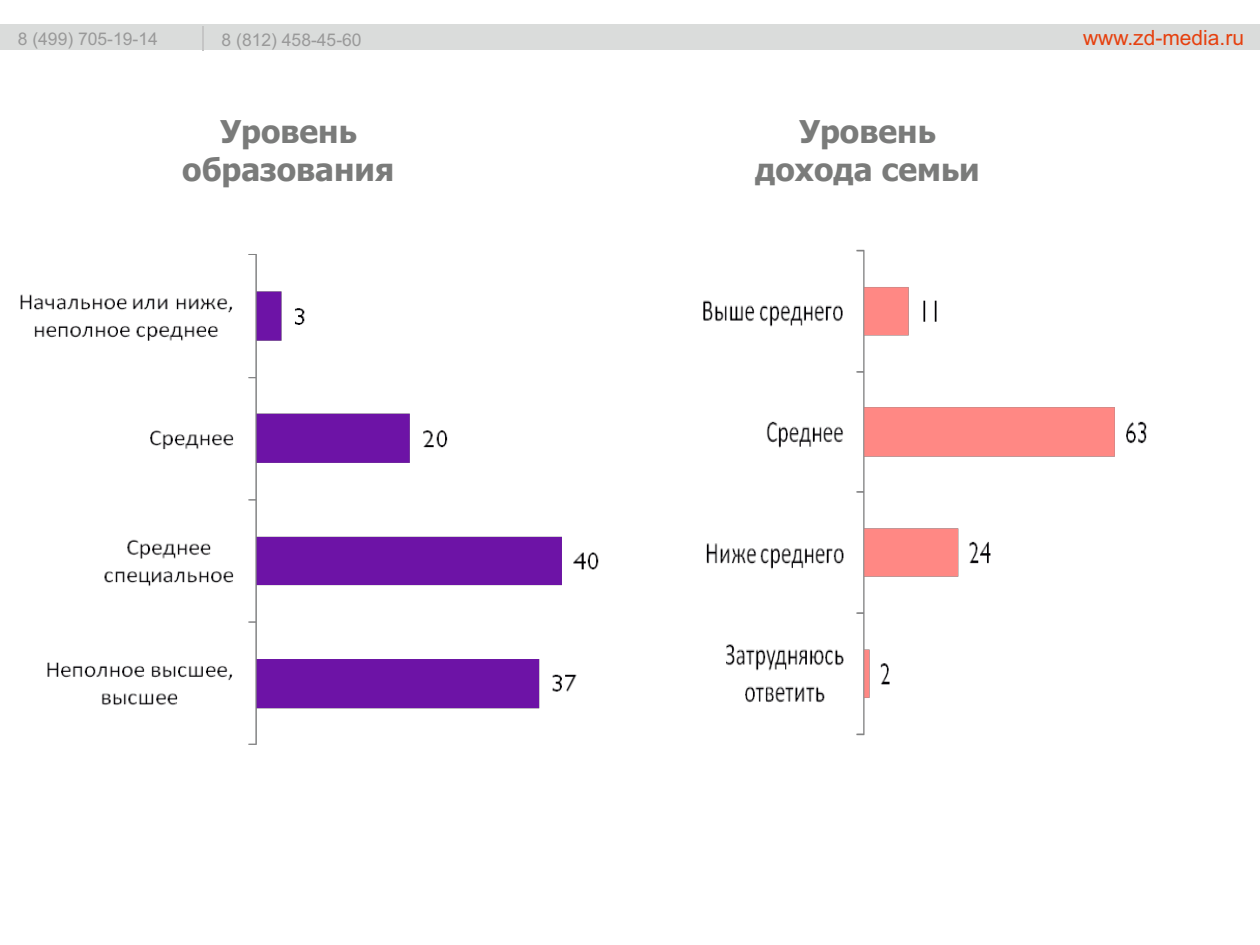
<style>
.page{position:relative;width:1260px;height:945px;background:#fff}
.page>*{position:absolute;margin:0;border:0;box-sizing:border-box;transform-origin:0 0}
.t1{font:700 31.5px/37.8px "Tahoma";color:#7a7b7a;text-align:center}
.t2{font:21px "Arial";color:#e6400e}
.t3{font:17.5px "Arial";color:#999}
</style>
<div class="page">
<img style="left:20px;top:254px;width:579px;height:491px">
<img style="left:703px;top:249px;width:444px;height:487px">
<div style="left:0;top:20px;width:1260px;height:30px;background:#dadcdb"></div>
<hr style="left:202px;top:26px;width:2px;height:24px;background:#c5c5c5">
<div style="left:0;top:3px;width:1260px;height:21px;background:#fff"></div>
<p class="t3" style="left:18px;top:33px;width:142px">8 (499) 705-19-14</p>
<p class="t3" style="left:222px;top:33px;width:142px">8 (812) 458-45-60</p>
<p class="t2" style="left:1083px;top:30px;width:163px">www.zd-media.ru</p>
<p class="t1" style="left:182px;top:115px;width:214px">Уровень образования</p>
<p class="t1" style="left:755px;top:115px;width:226px">Уровень дохода семьи</p>
</div>
